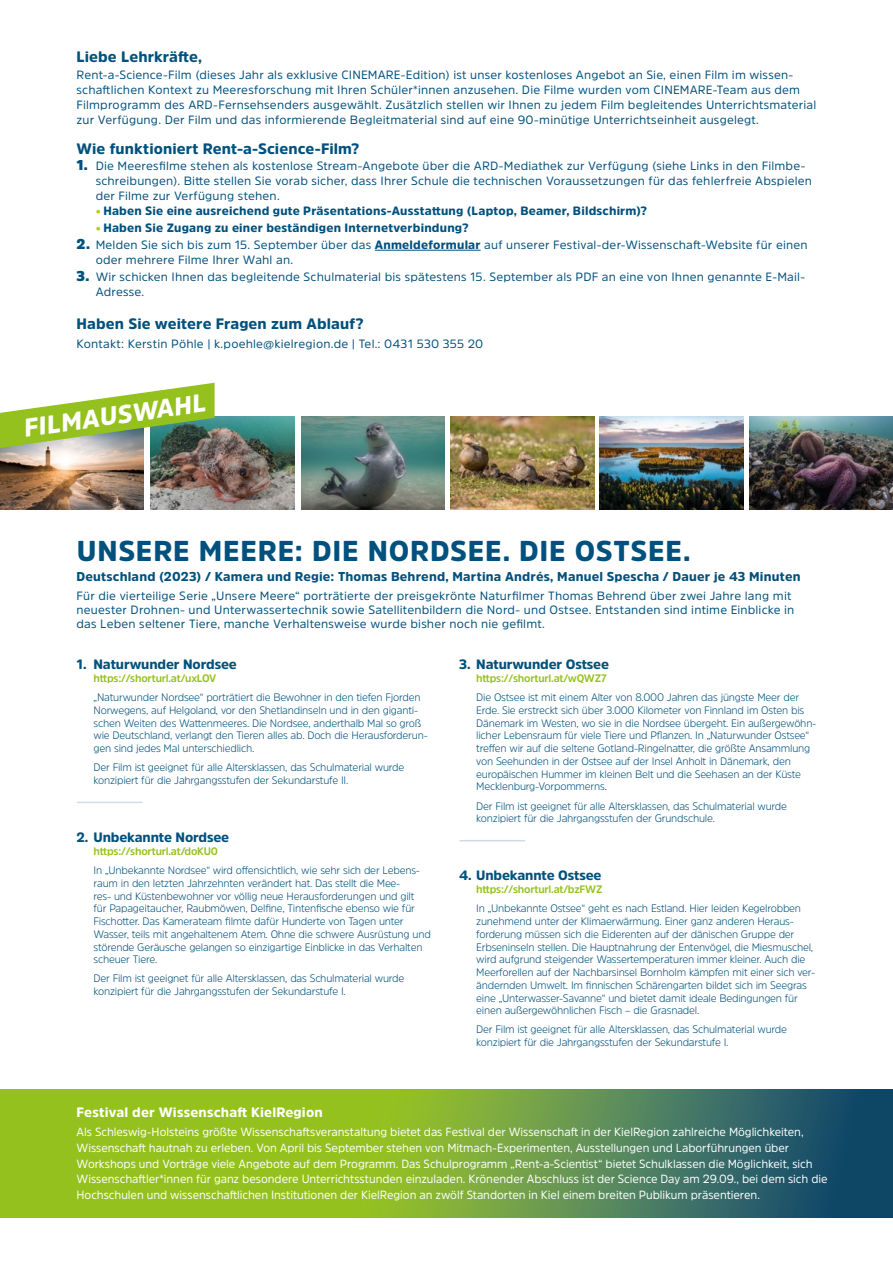
<style>
.page{position:relative;width:893px;height:1263px;background:#fff}
.page>*{position:absolute;margin:0;border:0;box-sizing:border-box;transform-origin:0 0}
.t1{font:900 28.5px "Amsi Pro";letter-spacing:.03em;color:#00517d}
.t2{font:900 25.2px "Amsi Pro";color:#fff}
.t3{font:900 15px "Amsi Pro";letter-spacing:.01em;color:#00517d}
.t4{font:900 13.5px "Amsi Pro";letter-spacing:-.01em;color:#00517d}
.t5{font:900 13.5px "Amsi Pro";letter-spacing:.01em;color:#fff}
.t6{font:900 12.75px "Amsi Pro";letter-spacing:.015em;color:#00517d}
.t7{font:12px/14.9px "Amsi Pro";letter-spacing:.015em;color:#00517d}
.t8{font:900 12px "Amsi Pro";letter-spacing:.015em;color:#00517d}
.t9{font:11.85px/15.8px "Amsi Pro";letter-spacing:-.005em;color:#fff;scale:.96 1}
.t10{font:300 10.8px/12.8px "Amsi Pro";letter-spacing:-.02em;color:#00517d}
.t11{font:700 10.8px "Amsi Pro";letter-spacing:-.02em;color:#95c11f}
.s1{font-weight:900;font-size:14.1px}
.s2{color:#b7cd00}
.s3{font-weight:900}
</style>
<div class="page">
<hr style="left:375px;top:250px;width:106px;height:1px;background:#00517d">
<svg style="left:0;top:1090px;width:893px;height:127px;background:#6e9d3e"></svg>
<hr style="left:77px;top:802px;width:65px;height:1px;background:#d0dae8">
<hr style="left:460px;top:840px;width:65px;height:1px;background:#d0dae8">
<img style="left:749px;top:417px;width:144px;height:93px">
<img style="left:0;top:448px;width:144px;height:62px">
<img style="left:451px;top:417px;width:143px;height:93px">
<img style="left:301px;top:417px;width:144px;height:93px">
<img style="left:151px;top:417px;width:143px;height:93px">
<img style="left:600px;top:417px;width:144px;height:93px">
<svg style="left:0;top:383px;width:215px;height:65px"></svg>
<h2 class="t3" style="left:77px;top:47px;width:127px">Liebe Lehrkräfte,</h2>
<p class="t7" style="left:77px;top:67px;width:741px">Rent-a-Science-Film (dieses Jahr als exklusive CINEMARE-Edition) ist unser kostenloses Angebot an Sie, einen Film im wissen&shy;schaftlichen Kontext zu Meeresforschung mit Ihren Schüler*innen anzusehen. Die Filme wurden vom CINEMARE-Team aus dem Filmprogramm des ARD-Fernsehsenders ausgewählt. Zusätzlich stellen wir Ihnen zu jedem Film begleitendes Unterrichtsmaterial zur Verfügung. Der Film und das informierende Begleitmaterial sind auf eine 90-minütige Unterrichtseinheit ausgelegt.</p>
<p class="t3" style="left:77px;top:138px;width:285px">Wie funktioniert Rent-a-Science-Film?</p>
<p class="t7" style="left:96px;top:159px;width:718px;text-indent:-19px"><span class="s1">1.</span> Die Meeresfilme stehen als kostenlose Stream-Angebote über die ARD-Mediathek zur Verfügung (siehe Links in den Filmbe&shy;schreibungen). Bitte stellen Sie vorab sicher, dass Ihrer Schule die technischen Voraussetzungen für das fehlerfreie Abspielen der Filme zur Verfügung stehen.</p>
<p class="t8" style="left:96px;top:203px;width:553px"><span class="s2">•</span> Haben Sie eine ausreichend gute Präsentations-Ausstattung (Laptop, Beamer, Bildschirm)?</p>
<p class="t8" style="left:96px;top:219px;width:375px"><span class="s2">•</span> Haben Sie Zugang zu einer beständigen Internetverbindung?</p>
<p class="t7" style="left:96px;top:237px;width:713px;text-indent:-19px"><span class="s1">2.</span> Melden Sie sich bis zum 15. September über das <span class="s3">Anmeldeformular</span> auf unserer Festival-der-Wissenschaft-Website für einen oder mehrere Filme Ihrer Wahl an.</p>
<p class="t7" style="left:96px;top:269px;width:711px;text-indent:-19px"><span class="s1">3.</span> Wir schicken Ihnen das begleitende Schulmaterial bis spätestens 15. September als PDF an eine von Ihnen genannte E-Mail-<br>Adresse.</p>
<h2 class="t3" style="left:77px;top:314px;width:289px">Haben Sie weitere Fragen zum Ablauf?</h2>
<p class="t7" style="left:77px;top:336px;width:408px">Kontakt: Kerstin Pöhle | k.poehle@kielregion.de | Tel.: 0431 530 355 20</p>
<p class="t2" style="left:21px;top:411px;width:185px;rotate:-8deg">FILMAUSWAHL</p>
<h1 class="t1" style="left:77px;top:532px;width:615px">UNSERE MEERE: DIE NORDSEE. DIE OSTSEE.</h1>
<p class="t6" style="left:77px;top:568px;width:725px">Deutschland (2023) / Kamera und Regie: Thomas Behrend, Martina Andrés, Manuel Spescha / Dauer je 43 Minuten</p>
<p class="t7" style="left:77px;top:588px;width:719px;line-height:14.4px">Für die vierteilige Serie „Unsere Meere“ porträtierte der preisgekrönte Naturfilmer Thomas Behrend über zwei Jahre lang mit neuester Drohnen- und Unterwassertechnik sowie Satellitenbildern die Nord- und Ostsee. Entstanden sind intime Einblicke in das Leben seltener Tiere, manche Verhaltensweise wurde bisher noch nie gefilmt.</p>
<h2 class="t4" style="left:77px;top:655px;width:162px">1. Naturwunder Nordsee</h2>
<p class="t11" style="left:94px;top:671px;width:124px">https://shorturl.at/uxLOV</p>
<p class="t10" style="left:94px;top:691px;width:336px">„Naturwunder Nordsee“ porträtiert die Bewohner in den tiefen Fjorden Norwegens, auf Helgoland, vor den Shetlandinseln und in den giganti&shy;schen Weiten des Wattenmeeres. Die Nordsee, anderthalb Mal so groß wie Deutschland, verlangt den Tieren alles ab. Doch die Herausforderun&shy;gen sind jedes Mal unterschiedlich.</p>
<p class="t10" style="left:94px;top:761px;width:312px">Der Film ist geeignet für alle Altersklassen, das Schulmaterial wurde konzipiert für die Jahrgangsstufen der Sekundarstufe II.</p>
<h2 class="t4" style="left:77px;top:828px;width:154px">2. Unbekannte Nordsee</h2>
<p class="t11" style="left:94px;top:844px;width:126px">https://shorturl.at/doKU0</p>
<p class="t10" style="left:94px;top:863px;width:328px">In „Unbekannte Nordsee“ wird offensichtlich, wie sehr sich der Lebens&shy;raum in den letzten Jahrzehnten verändert hat. Das stellt die Mee-</p>
<p class="t10" style="left:94px;top:889px;width:339px">res- und Küstenbewohner vor völlig neue Herausforderungen und gilt<br>für Papageitaucher, Raubmöwen, Delfine, Tintenfische ebenso wie für Fischotter. Das Kamerateam filmte dafür Hunderte von Tagen unter Wasser, teils mit angehaltenem Atem. Ohne die schwere Ausrüstung und störende Geräusche gelangen so einzigartige Einblicke in das Verhalten scheuer Tiere.</p>
<p class="t10" style="left:94px;top:972px;width:312px">Der Film ist geeignet für alle Altersklassen, das Schulmaterial wurde konzipiert für die Jahrgangsstufen der Sekundarstufe I.</p>
<h2 class="t4" style="left:459px;top:655px;width:151px">3. Naturwunder Ostsee</h2>
<p class="t11" style="left:476px;top:671px;width:132px">https://shorturl.at/wQWZ7</p>
<p class="t10" style="left:476px;top:691px;width:342px">Die Ostsee ist mit einem Alter von 8.000 Jahren das jüngste Meer der Erde. Sie erstreckt sich über 3.000 Kilometer von Finnland im Osten bis Dänemark im Westen, wo sie in die Nordsee übergeht. Ein außergewöhn&shy;licher Lebensraum für viele Tiere und Pflanzen. In „Naturwunder Ostsee“ treffen wir auf die seltene Gotland-Ringelnatter, die größte Ansammlung von Seehunden in der Ostsee auf der Insel Anholt in Dänemark, den europäischen Hummer im kleinen Belt und die Seehasen an der Küste Mecklenburg-Vorpommerns.</p>
<p class="t10" style="left:476px;top:799px;width:312px">Der Film ist geeignet für alle Altersklassen, das Schulmaterial wurde konzipiert für die Jahrgangsstufen der Grundschule.</p>
<h2 class="t4" style="left:459px;top:866px;width:144px">4. Unbekannte Ostsee</h2>
<p class="t11" style="left:476px;top:882px;width:128px">https://shorturl.at/bzFWZ</p>
<p class="t10" style="left:476px;top:902px;width:340px">In „Unbekannte Ostsee“ geht es nach Estland. Hier leiden Kegelrobben zunehmend unter der Klimaerwärmung. Einer ganz anderen Heraus&shy;forderung müssen sich die Eiderenten auf der dänischen Gruppe der Erbseninseln stellen. Die Hauptnahrung der Entenvögel, die Miesmuschel, wird aufgrund steigender Wassertemperaturen immer kleiner. Auch die Meerforellen auf der Nachbarsinsel Bornholm kämpfen mit einer sich ver&shy;ändernden Umwelt. Im finnischen Schärengarten bildet sich im Seegras eine „Unterwasser-Savanne“ und bietet damit ideale Bedingungen für einen außergewöhnlichen Fisch – die Grasnadel.</p>
<p class="t10" style="left:476px;top:1023px;width:312px">Der Film ist geeignet für alle Altersklassen, das Schulmaterial wurde konzipiert für die Jahrgangsstufen der Sekundarstufe I.</p>
<h2 class="t5" style="left:77px;top:1103px;width:248px">Festival der Wissenschaft KielRegion</h2>
<p class="t9" style="left:77px;top:1124px;width:784px">Als Schleswig-Holsteins größte Wissenschaftsveranstaltung bietet das Festival der Wissenschaft in der KielRegion zahlreiche Möglichkeiten, Wissenschaft hautnah zu erleben. Von April bis September stehen von Mitmach-Experimenten, Ausstellungen und Laborführungen über Workshops und Vorträge viele Angebote auf dem Programm. Das Schulprogramm „Rent-a-Scientist“ bietet Schulklassen die Möglichkeit, sich Wissenschaftler*innen für ganz besondere Unterrichtsstunden einzuladen. Krönender Abschluss ist der Science Day am 29.09., bei dem sich die Hochschulen und wissenschaftlichen Institutionen der KielRegion an zwölf Standorten in Kiel einem breiten Publikum präsentieren.</p>
</div>
